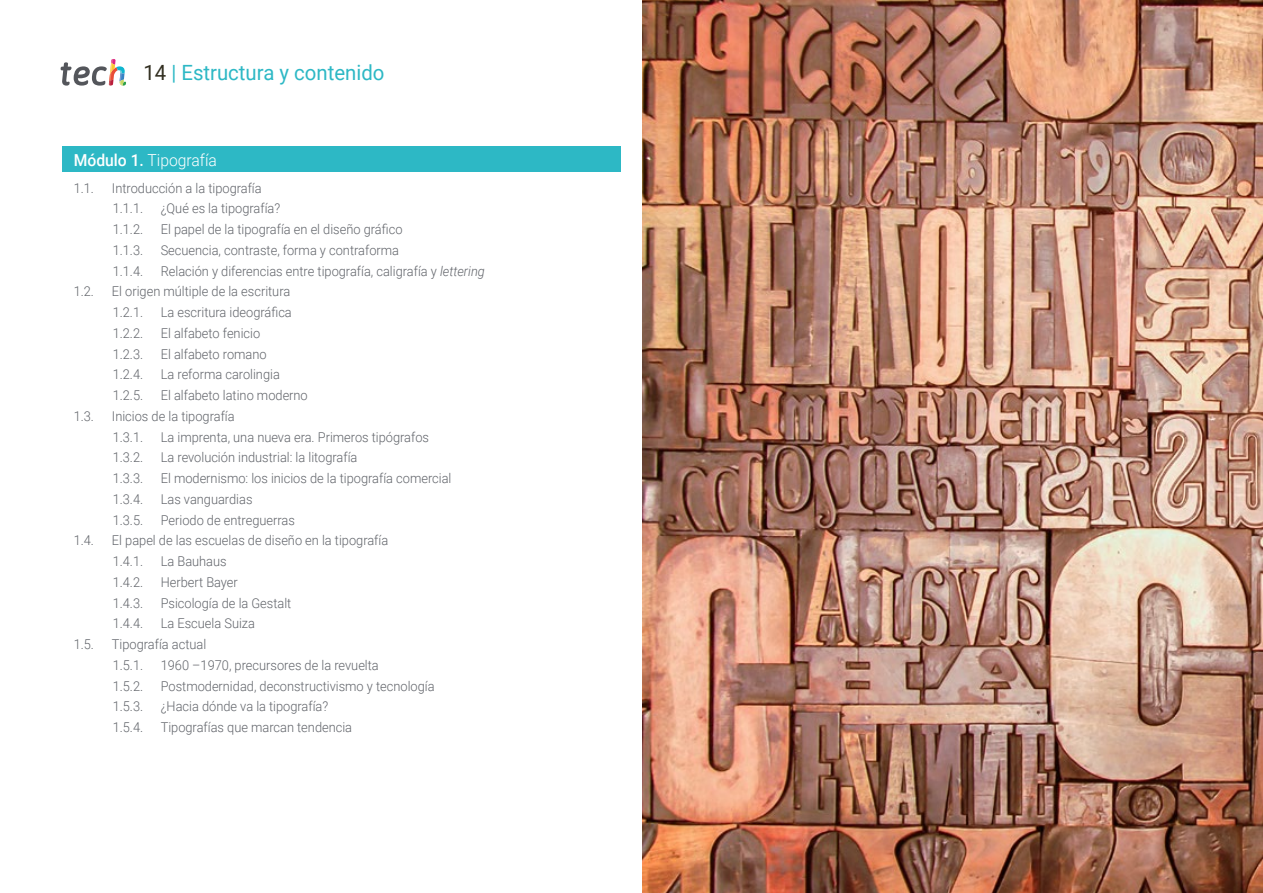
<style>
.page{position:relative;width:1263px;height:893px;background:#fff}
.page>*{position:absolute;margin:0;border:0;box-sizing:border-box;transform-origin:0 0}
.t1{font:21px "Roboto";color:#2db8c5}
.t2{font:300 16.5px "Roboto";color:#fff;scale:.95 1}
.t3{font:300 13.5px/20.7px "Roboto";color:#61646a;scale:.95 1}
.s1{color:#312e20}
.s2{font-weight:500}
.s3{font-style:italic}
</style>
<div class="page">
<div style="left:63px;top:147px;width:558px;height:25px;background:#2db8c5"></div>
<svg style="left:61px;top:59px;width:65px;height:27px"></svg>
<img style="left:642px;top:0;width:621px;height:893px">
<h1 class="t1" style="left:144px;top:57px;width:242px"><span class="s1">14</span> | Estructura y contenido</h1>
<p class="t2" style="left:74px;top:148px;width:152px"><span class="s2">Módulo 1.</span> Tipografía</p>
<p class="t3" style="left:74px;top:177px;width:23px">1.1.</p>
<p class="t3" style="left:112px;top:177px;width:159px">Introducción a la tipografía<br>1.1.1.</p>
<p class="t3" style="left:161px;top:198px;width:127px">¿Qué es la tipografía?</p>
<p class="t3" style="left:113px;top:218px;width:34px">1.1.2.</p>
<p class="t3" style="left:161px;top:218px;width:256px">El papel de la tipografía en el diseño gráfico</p>
<p class="t3" style="left:113px;top:239px;width:34px">1.1.3.</p>
<p class="t3" style="left:161px;top:239px;width:252px">Secuencia, contraste, forma y contraforma</p>
<p class="t3" style="left:113px;top:260px;width:34px">1.1.4.</p>
<p class="t3" style="left:161px;top:260px;width:343px">Relación y diferencias entre tipografía, caligrafía y <span class="s3">lettering</span></p>
<p class="t3" style="left:74px;top:281px;width:23px">1.2.</p>
<p class="t3" style="left:112px;top:281px;width:189px">El origen múltiple de la escritura<br>1.2.1.</p>
<p class="t3" style="left:161px;top:301px;width:140px">La escritura ideográfica</p>
<p class="t3" style="left:113px;top:322px;width:34px">1.2.2.</p>
<p class="t3" style="left:161px;top:322px;width:106px">El alfabeto fenicio</p>
<p class="t3" style="left:113px;top:343px;width:34px">1.2.3.</p>
<p class="t3" style="left:161px;top:343px;width:113px">El alfabeto romano</p>
<p class="t3" style="left:113px;top:364px;width:34px">1.2.4.</p>
<p class="t3" style="left:161px;top:364px;width:127px">La reforma carolingia</p>
<p class="t3" style="left:113px;top:384px;width:34px">1.2.5.</p>
<p class="t3" style="left:161px;top:384px;width:156px">El alfabeto latino moderno</p>
<p class="t3" style="left:74px;top:405px;width:23px">1.3.</p>
<p class="t3" style="left:112px;top:405px;width:131px">Inicios de la tipografía<br>1.3.1.</p>
<p class="t3" style="left:161px;top:426px;width:284px">La imprenta, una nueva era. Primeros tipógrafos</p>
<p class="t3" style="left:113px;top:447px;width:34px">1.3.2.</p>
<p class="t3" style="left:161px;top:447px;width:209px">La revolución industrial: la litografía</p>
<p class="t3" style="left:113px;top:467px;width:34px">1.3.3.</p>
<p class="t3" style="left:161px;top:467px;width:308px">El modernismo: los inicios de la tipografía comercial</p>
<p class="t3" style="left:113px;top:488px;width:34px">1.3.4.</p>
<p class="t3" style="left:161px;top:488px;width:98px">Las vanguardias</p>
<p class="t3" style="left:113px;top:509px;width:34px">1.3.5.</p>
<p class="t3" style="left:161px;top:509px;width:143px">Periodo de entreguerras</p>
<p class="t3" style="left:74px;top:530px;width:23px">1.4.</p>
<p class="t3" style="left:112px;top:530px;width:292px">El papel de las escuelas de diseño en la tipografía<br>1.4.1.</p>
<p class="t3" style="left:161px;top:550px;width:71px">La Bauhaus</p>
<p class="t3" style="left:113px;top:571px;width:34px">1.4.2.</p>
<p class="t3" style="left:161px;top:571px;width:83px">Herbert Bayer</p>
<p class="t3" style="left:113px;top:592px;width:34px">1.4.3.</p>
<p class="t3" style="left:161px;top:592px;width:139px">Psicología de la Gestalt</p>
<p class="t3" style="left:113px;top:613px;width:34px">1.4.4.</p>
<p class="t3" style="left:161px;top:613px;width:101px">La Escuela Suiza</p>
<p class="t3" style="left:74px;top:633px;width:23px">1.5.</p>
<p class="t3" style="left:112px;top:633px;width:101px">Tipografía actual<br>1.5.1.</p>
<p class="t3" style="left:161px;top:654px;width:231px">1960 –1970, precursores de la revuelta</p>
<p class="t3" style="left:113px;top:675px;width:34px">1.5.2.</p>
<p class="t3" style="left:161px;top:675px;width:290px">Postmodernidad, deconstructivismo y tecnología</p>
<p class="t3" style="left:113px;top:696px;width:34px">1.5.3.</p>
<p class="t3" style="left:161px;top:696px;width:178px">¿Hacia dónde va la tipografía?</p>
<p class="t3" style="left:113px;top:716px;width:34px">1.5.4.</p>
<p class="t3" style="left:161px;top:716px;width:203px">Tipografías que marcan tendencia</p>
</div>
